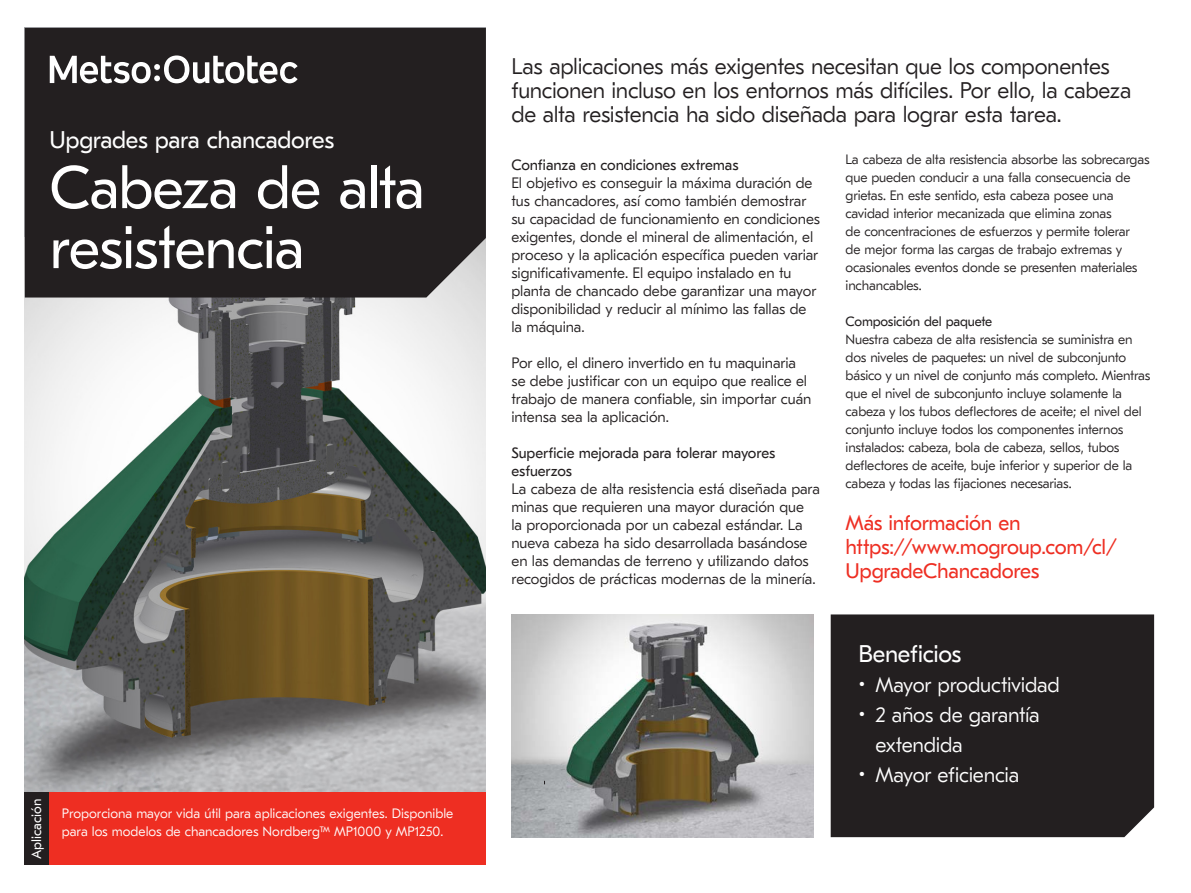
<style>
.page{position:relative;width:1191px;height:893px;background:#fff}
.page>*{position:absolute;margin:0;border:0;box-sizing:border-box;transform-origin:0 0}
.Headline__40_40_Regu{font:60px/60px "GT Eesti Pro Text";letter-spacing:-.025em;color:#fff}
.Subheading__16_20_Re{font:24px "GT Eesti Pro Text";letter-spacing:-.015em;color:#fff}
.Benefits_headline__1{font:24px "GT Eesti Pro Text";letter-spacing:-.015em;color:#fff}
.Ingress_text__16_20{font:300 22.5px/24px "GT Eesti Pro Text";letter-spacing:-.015em;color:#231f20}
.Highlight_text__Oran{font:21px/24px "GT Eesti Pro Text";letter-spacing:-.015em;color:#ee2e22}
.t1{font:300 21px/30px "GT Eesti Pro Text";letter-spacing:-.015em;color:#fff}
.Body_text__9_12_Ligh{font:300 15px/18px "GT Eesti Pro Text";letter-spacing:-.005em;color:#231f20}
.Body_text__9_12_Ligh-2{font:300 13.5px/18px "GT Eesti Pro Text";letter-spacing:-.01em;color:#231f20}
.Application__9_12_Li{font:300 13.5px/18px "GT Eesti Pro Text";color:#fff}
.Application__9_12_Li-2{font:13.5px "GT Eesti Pro Text";color:#fff}
.s1{font-weight:400}
</style>
<div class="page">
<img style="left:25px;top:298px;width:461px;height:494px">
<img style="left:511px;top:614px;width:303px;height:223px">
<div style="left:25px;top:28px;width:461px;height:270px;background:#231f20"></div>
<svg style="left:50px;top:55px;width:247px;height:28px"></svg>
<div style="left:49px;top:792px;width:437px;height:73px;background:#ee2e22"></div>
<div style="left:25px;top:792px;width:24px;height:73px;background:#231f20"></div>
<div style="left:830px;top:614px;width:324px;height:223px;background:#231f20"></div>
<p class="Subheading__16_20_Re" style="left:49px;top:127px;width:286px">Upgrades para chancadores</p>
<p class="Headline__40_40_Regu" style="left:49px;top:159px;width:377px">Cabeza de alta resistencia</p>
<p class="Application__9_12_Li-2" style="left:29px;top:859px;width:62px;rotate:-90deg">Aplicación</p>
<p class="Application__9_12_Li" style="left:62px;top:804px;width:393px">Proporciona mayor vida útil para aplicaciones exigentes. Disponible para los modelos de chancadores Nordberg™ MP1000 y MP1250.</p>
<p class="Ingress_text__16_20" style="left:511px;top:55px;width:621px">Las aplicaciones más exigentes necesitan que los componentes funcionen incluso en los entornos más difíciles. Por ello, la cabeza de alta resistencia ha sido diseñada para lograr esta tarea.</p>
<p class="Body_text__9_12_Ligh" style="left:511px;top:156px;width:310px"><span class="s1">Confianza en condiciones extremas<br></span>El objetivo es conseguir la máxima duración de tus chancadores, así como también demostrar su capacidad de funcionamiento en condiciones exigentes, donde el mineral de alimentación, el proceso y la aplicación específica pueden variar significativamente. El equipo instalado en tu planta de chancado debe garantizar una mayor disponibilidad y reducir al mínimo las fallas de la máquina.</p>
<p class="Body_text__9_12_Ligh" style="left:511px;top:354px;width:301px">Por ello, el dinero invertido en tu maquinaria se debe justificar con un equipo que realice el trabajo de manera confiable, sin importar cuán intensa sea la aplicación.</p>
<p class="Body_text__9_12_Ligh" style="left:511px;top:444px;width:310px"><span class="s1">Superficie mejorada para tolerar mayores esfuerzos<br></span>La cabeza de alta resistencia está diseñada para minas que requieren una mayor duración que<br>la proporcionada por un cabezal estándar. La nueva cabeza ha sido desarrollada basándose en las demandas de terreno y utilizando datos recogidos de prácticas modernas de la minería.</p>
<p class="Body_text__9_12_Ligh-2" style="left:845px;top:150px;width:306px">La cabeza de alta resistencia absorbe las sobrecargas que pueden conducir a una falla consecuencia de grietas. En este sentido, esta cabeza posee una cavidad interior mecanizada que elimina zonas<br>de concentraciones de esfuerzos y permite tolerar<br>de mejor forma las cargas de trabajo extremas y ocasionales eventos donde se presenten materiales inchancables.</p>
<p class="Body_text__9_12_Ligh-2" style="left:845px;top:312px;width:306px"><span class="s1">Composición del paquete<br></span>Nuestra cabeza de alta resistencia se suministra en dos niveles de paquetes: un nivel de subconjunto básico y un nivel de conjunto más completo. Mientras que el nivel de subconjunto incluye solamente la cabeza y los tubos deflectores de aceite; el nivel del conjunto incluye todos los componentes internos instalados: cabeza, bola de cabeza, sellos, tubos deflectores de aceite, buje inferior y superior de la cabeza y todas las fijaciones necesarias.</p>
<p class="Highlight_text__Oran" style="left:845px;top:511px;width:177px">Más información en</p>
<p class="Highlight_text__Oran" style="left:845px;top:535px;width:273px">https://www.mogroup.com/cl/<br>UpgradeChancadores</p>
<p class="Benefits_headline__1" style="left:858px;top:640px;width:105px">Beneficios</p>
<p class="t1" style="left:858px;top:670px;width:203px">• Mayor productividad</p>
<p class="t1" style="left:875px;top:700px;width:166px;text-indent:-17px">• 2 años de garantía extendida</p>
<p class="t1" style="left:858px;top:760px;width:162px">• Mayor eficiencia</p>
</div>
